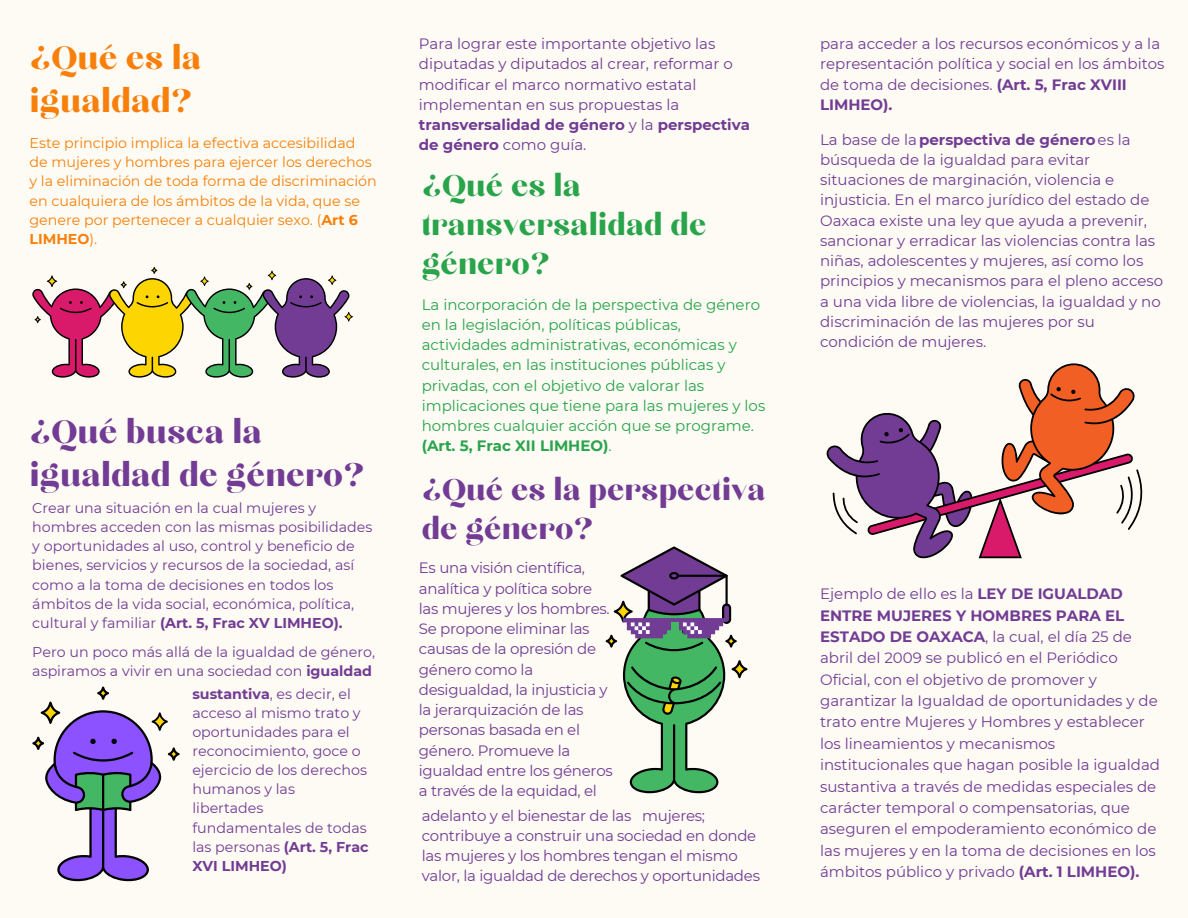
<style>
.page{position:relative;width:1188px;height:918px;background:#fdfbf4}
.page>*{position:absolute;margin:0;border:0;box-sizing:border-box;transform-origin:0 0}
.t1{font:40.5px/42.8px "Chloe";color:#723b94}
.t2{font:40.5px/42.8px "Chloe";color:#f8800a}
.t3{font:37.5px/39.3px "Chloe";color:#29a44b}
.t4{font:37.5px/39.3px "Chloe";color:#723b94}
.t5{font:15px/20.2px "Montserrat";color:#723b94}
.t6{font:15px/20.2px "Montserrat";letter-spacing:-.02em;color:#723b94}
.t7{font:15px/20.2px "Montserrat";color:#29a44b}
.t8{font:14.25px/19.2px "Montserrat";color:#723b94}
.t9{font:14.25px/19.2px "Montserrat";color:#f8800a}
.s1{font-weight:700}
</style>
<div class="page">
<svg style="left:32px;top:267px;width:321px;height:111px"></svg>
<svg style="left:32px;top:687px;width:148px;height:195px"></svg>
<svg style="left:606px;top:546px;width:141px;height:248px"></svg>
<svg style="left:826px;top:363px;width:317px;height:196px"></svg>
<p class="t2" style="left:30px;top:38px;width:173px">¿Qué es la igualdad?</p>
<p class="t9" style="left:30px;top:134px;width:349px">Este principio implica la efectiva accesibilidad de mujeres y hombres para ejercer los derechos y la eliminación de toda forma de discriminación en cualquiera de los ámbitos de la vida, que se genere por pertenecer a cualquier sexo. (<span class="s1">Art 6<br>LIMHEO</span>).</p>
<p class="t1" style="left:30px;top:412px;width:337px">¿Qué busca la igualdad de género?</p>
<p class="t8" style="left:32px;top:498px;width:342px">Crear una situación en la cual mujeres y hombres acceden con las mismas posibilidades y oportunidades al uso, control y beneficio de bienes, servicios y recursos de la sociedad, así como a la toma de decisiones en todos los ámbitos de la vida social, económica, política, cultural y familiar <span class="s1">(Art. 5, Frac XV LIMHEO).</span></p>
<p class="t8" style="left:32px;top:642px;width:344px">Pero un poco más allá de la igualdad de género, aspiramos a vivir en una sociedad con <span class="s1">igualdad</span></p>
<p class="t8" style="left:192px;top:684px;width:178px"><span class="s1">sustantiva</span>, es decir, el acceso al mismo trato y oportunidades para el reconocimiento, goce o ejercicio de los derechos humanos y las libertades fundamentales de todas las personas <span class="s1">(Art. 5, Frac<br>XVI LIMHEO)</span></p>
<p class="t5" style="left:419px;top:34px;width:333px">Para lograr este importante objetivo las diputadas y diputados al crear, reformar o modificar el marco normativo estatal implementan en sus propuestas la <span class="s1">transversalidad de género</span> y la <span class="s1">perspectiva de género</span> como guía.</p>
<p class="t3" style="left:422px;top:167px;width:286px">¿Qué es la transversalidad de género?</p>
<p class="t7" style="left:422px;top:294px;width:345px">La incorporación de la perspectiva de género en la legislación, políticas públicas, actividades administrativas, económicas y culturales, en las instituciones públicas y privadas, con el objetivo de valorar las implicaciones que tiene para las mujeres y los hombres cualquier acción que se programe. <span class="s1">(Art. 5, Frac XII LIMHEO)</span>.</p>
<p class="t4" style="left:422px;top:471px;width:345px">¿Qué es la perspectiva de género?</p>
<p class="t6" style="left:419px;top:558px;width:195px">Es una visión científica, analítica y política sobre las mujeres y los hombres.<br>Se propone eliminar las causas de la opresión de género como la desigualdad, la injusticia y la jerarquización de las personas basada en el género. Promueve la igualdad entre los géneros a través de la equidad, el</p>
<p class="t6" style="left:422px;top:805px;width:340px">adelanto y el bienestar de las mujeres; contribuye a construir una sociedad en donde las mujeres y los hombres tengan el mismo valor, la igualdad de derechos y oportunidades</p>
<p class="t5" style="left:820px;top:34px;width:346px">para acceder a los recursos económicos y a la representación política y social en los ámbitos de toma de decisiones. <span class="s1">(Art. 5, Frac XVIII LIMHEO).</span></p>
<p class="t5" style="left:820px;top:129px;width:345px">La base de la<span class="s1">perspectiva de género</span>es la búsqueda de la igualdad para evitar situaciones de marginación, violencia e injusticia. En el marco jurídico del estado de Oaxaca existe una ley que ayuda a prevenir, sancionar y erradicar las violencias contra las niñas, adolescentes y mujeres, así como los principios y mecanismos para el pleno acceso a una vida libre de violencias, la igualdad y no discriminación de las mujeres por su condición de mujeres.</p>
<p class="t5" style="left:820px;top:583px;width:341px;line-height:21.3px">Ejemplo de ello es la <span class="s1">LEY DE IGUALDAD ENTRE MUJERES Y HOMBRES PARA EL ESTADO DE OAXACA</span>, la cual, el día 25 de abril del 2009 se publicó en el Periódico Oficial, con el objetivo de promover y garantizar la Igualdad de oportunidades y de trato entre Mujeres y Hombres y establecer los lineamientos y mecanismos institucionales que hagan posible la igualdad sustantiva a través de medidas especiales de carácter temporal o compensatorias, que aseguren el empoderamiento económico de las mujeres y en la toma de decisiones en los ámbitos público y privado <span class="s1">(Art. 1 LIMHEO).</span></p>
</div>
